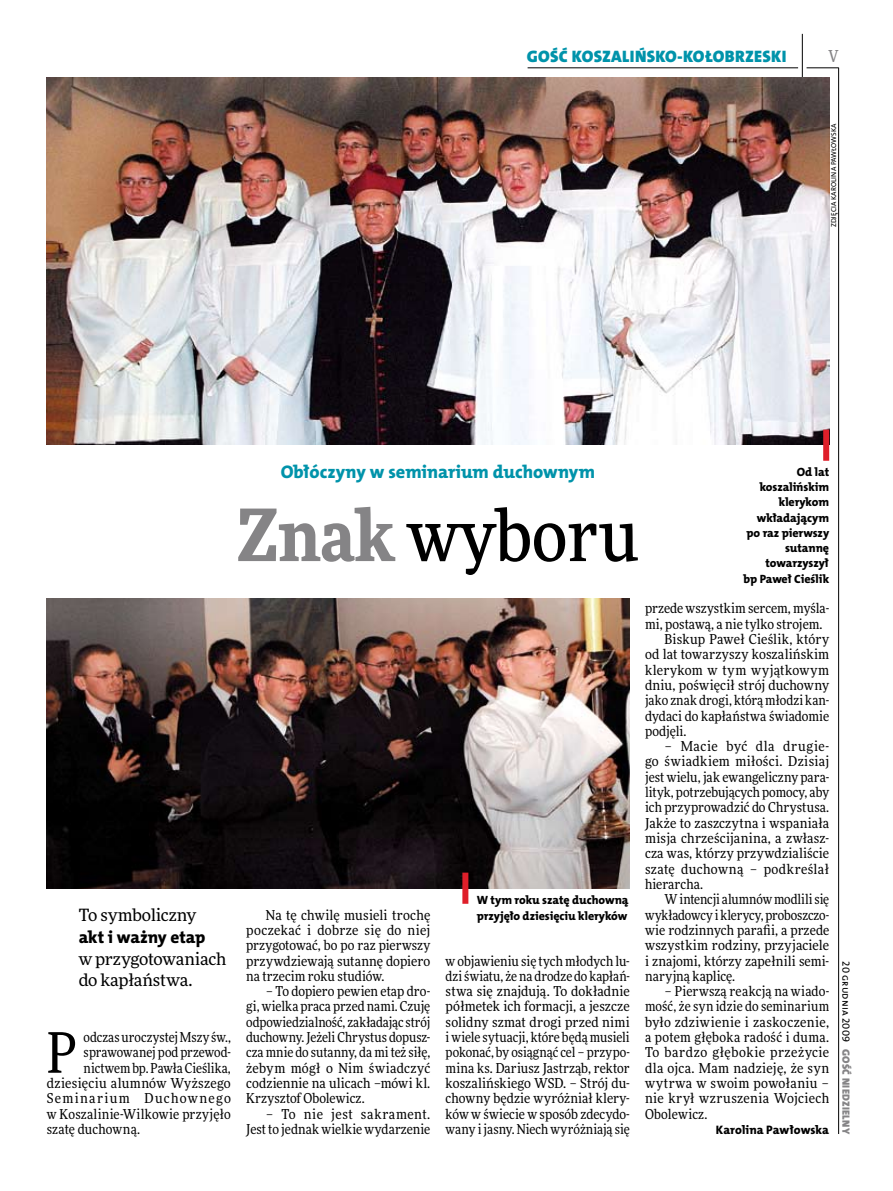
<style>
.page{position:relative;width:893px;height:1191px;background:#fff}
.page>*{position:absolute;margin:0;border:0;box-sizing:border-box;transform-origin:0 0}
.t1{font:500 72px "Freeday Narrow";color:#000}
.t2{font:55.95px "Freeday Narrow News";color:#000}
.t3{font:18.3px "The Mix HP8 Ex Bld";color:#0093aa}
.t4{font:17.25px "The Mix HP8 Ex Bld";color:#000}
.t5{font:16.95px/21.9px "Freeday News";letter-spacing:-.01em;color:#000}
.t6{font:16.65px "The Mix HP9 Blk";letter-spacing:.02em;color:#0093aa}
.t7{font:500 16.5px "Freeday Narrow";color:#858486;scale:.9 1}
.t8{font:13.65px/15.3px "Freeday Narrow News";letter-spacing:.01em;color:#000;text-align:justify}
.t9{font:13.65px "Freeday Narrow News";letter-spacing:.03em;color:#000}
.t10{font:13.65px "Freeday Narrow News";letter-spacing:.095em;color:#000}
.t11{font:12.3px "The Mix HP8 Ex Bld";letter-spacing:-.005em;color:#000}
.t12{font:12px/15.3px "The Mix HP8 Ex Bld";letter-spacing:-.005em;color:#000}
.t13{font:10.5px "The Mix HP9 Blk";letter-spacing:.025em;color:#858486}
.t14{font:10.5px "The Mix HP5 Plain";letter-spacing:.01em;color:#000}
.t15{font:7.2px "The Mix HP5 Plain";letter-spacing:.015em;color:#000}
.s1{font-weight:900;color:#858486}
</style>
<div class="page">
<hr style="left:838px;top:68px;width:1px;height:1066px;background:#000">
<hr style="left:802px;top:34px;width:1px;height:43px;background:#000">
<hr style="left:806px;top:68px;width:33px;height:1px;background:#000">
<hr style="left:528px;top:68px;width:270px;height:1px;background:#000">
<img style="left:47px;top:77px;width:782px;height:368px">
<img style="left:47px;top:598px;width:583px;height:291px">
<div style="left:462px;top:872px;width:6px;height:31px;background:#df1f2a"></div>
<div style="left:823px;top:429px;width:6px;height:32px;background:#df1f2a"></div>
<p class="t6" style="left:527px;top:46px;width:261px">GOŚĆ KOSZALIŃSKO-KOŁOBRZESKI</p>
<p class="t7" style="left:828px;top:46px;width:13px">V</p>
<h3 class="t3" style="left:281px;top:460px;width:316px">Obłóczyny w seminarium duchownym</h3>
<h1 class="t1" style="left:237px;top:490px;width:403px"><span class="s1">Znak</span> wyboru</h1>
<p class="t15" style="left:829px;top:227px;width:106px;rotate:-90deg">Zdjęcia Karolina Pawłowska</p>
<p class="t12" style="left:744px;top:464px;width:87px;text-align:right">Od lat koszalińskim klerykom wkładającym po raz pierwszy sutannę towarzyszył<br>bp Paweł Cieślik</p>
<p class="t5" style="left:79px;top:903px;width:119px">To symboliczny</p>
<p class="t4" style="left:79px;top:925px;width:127px">akt i ważny etap</p>
<p class="t5" style="left:79px;top:947px;width:149px">w przygotowaniach do kapłaństwa.</p>
<h2 class="t2" style="left:47px;top:1018px;width:32px">P</h2>
<p class="t8" style="left:84px;top:1029px;width:149px">odczas uroczystej Mszy św.,</p>
<p class="t8" style="left:84px;top:1044px;width:149px">sprawowanej pod przewod-</p>
<p class="t8" style="left:84px;top:1060px;width:149px">nictwem bp. Pawła Cieślika,</p>
<p class="t8" style="left:47px;top:1075px;width:186px">dziesięciu alumnów Wyższego</p>
<p class="t10" style="left:47px;top:1090px;width:186px">Seminarium Duchownego</p>
<p class="t8" style="left:47px;top:1106px;width:186px">w Koszalinie-Wilkowie przyjęło</p>
<p class="t8" style="left:47px;top:1121px;width:95px">szatę duchowną.</p>
<p class="t8" style="left:246px;top:907px;width:186px;text-indent:20px">Na tę chwilę musieli trochę poczekać i dobrze się do niej przygotować, bo po raz pierwszy przywdziewają sutannę dopiero na trzecim roku studiów.</p>
<p class="t8" style="left:246px;top:983px;width:186px;text-indent:20px">– To dopiero pewien etap dro&shy;gi, wielka praca przed nami. Czuję odpowiedzialność, zakładając strój duchowny. Jeżeli Chrystus dopusz&shy;cza mnie do sutanny, da mi też siłę, żebym mógł o Nim świadczyć codziennie na ulicach –mówi kl.<br>Krzysztof Obolewicz.</p>
<p class="t8" style="left:246px;top:1106px;width:186px;text-align:right">– To nie jest sakrament.<br>Jest to jednak wielkie wydarzenie</p>
<p class="t12" style="left:477px;top:892px;width:153px">W tym roku szatę duchowną przyjęło dziesięciu kleryków</p>
<p class="t8" style="left:446px;top:953px;width:186px">w objawieniu się tych młodych lu&shy;dzi światu, że na drodze do kapłań&shy;stwa się znajdują. To dokładnie półmetek ich formacji, a jeszcze solidny szmat drogi przed nimi i wiele sytuacji, które będą musieli pokonać, by osiągnąć cel – przypo&shy;mina ks. Dariusz Jastrząb, rektor koszalińskiego WSD. – Strój du&shy;chowny będzie wyróżniał klery&shy;ków w świecie w sposób zdecydo&shy;wany i jasny. Niech wyróżniają się</p>
<p class="t8" style="left:645px;top:600px;width:186px">przede wszystkim sercem, myśla-</p>
<p class="t8" style="left:645px;top:616px;width:179px">mi, postawą, a nie tylko strojem.</p>
<p class="t8" style="left:665px;top:631px;width:166px">Biskup Paweł Cieślik, który</p>
<p class="t8" style="left:645px;top:646px;width:186px">od lat towarzyszy koszalińskim</p>
<p class="t9" style="left:645px;top:661px;width:186px">klerykom w tym wyjątkowym</p>
<p class="t8" style="left:645px;top:677px;width:186px">dniu, poświęcił strój duchowny</p>
<p class="t8" style="left:645px;top:692px;width:186px">jako znak drogi, którą młodzi kan-</p>
<p class="t8" style="left:645px;top:708px;width:186px">dydaci do kapłaństwa świadomie</p>
<p class="t8" style="left:645px;top:723px;width:43px">podjęli.</p>
<p class="t8" style="left:645px;top:738px;width:186px;text-indent:20px">– Macie być dla drugie&shy;go świadkiem miłości. Dzisiaj jest wielu, jak ewangeliczny para&shy;lityk, potrzebujących pomocy, aby ich przyprowadzić do Chrystusa.<br>Jakże to zaszczytna i wspaniała misja chrześcijanina, a zwłasz&shy;cza was, którzy przywdzialiście szatę duchowną – podkreślał hierarcha.</p>
<p class="t8" style="left:645px;top:891px;width:186px;text-indent:20px">Wintencji alumnów modlilisię wykładowcy i klerycy, proboszczo&shy;wie rodzinnych parafii, a przede wszystkim rodziny, przyjaciele i znajomi, którzy zapełnili semi&shy;naryjną kaplicę.</p>
<p class="t8" style="left:645px;top:983px;width:186px;text-indent:20px">– Pierwszą reakcją na wiado&shy;mość, że syn idzie do seminarium było zdziwienie i zaskoczenie, a potem głęboka radość i duma.<br>To bardzo głębokie przeżycie dla ojca. Mam nadzieję, że syn wytrwa w swoim powołaniu – nie krył wzruszenia Wojciech Obolewicz.</p>
<p class="t11" style="left:716px;top:1122px;width:115px">Karolina Pawłowska</p>
<p class="t14" style="left:853px;top:961px;width:82px;rotate:90deg">20 grudnia 2009</p>
<p class="t13" style="left:853px;top:1049px;width:86px;rotate:90deg">GOŚĆ NIEDZIELNY</p>
</div>
